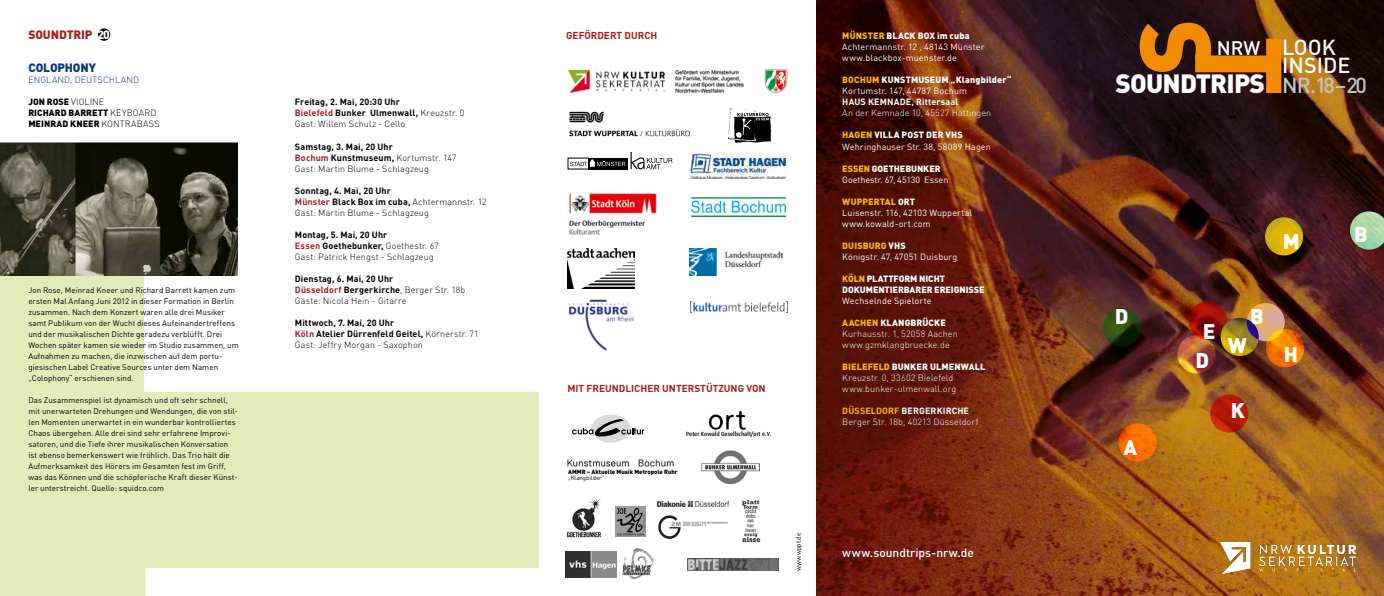
<style>
.page{position:relative;width:1384px;height:596px;background:#fff}
.page>*{position:absolute;margin:0;border:0;box-sizing:border-box;transform-origin:0 0}
.t1{font:900 26.1px "DIN";letter-spacing:-.03em;color:#fff}
.t2{font:500 21.5px/17.2px "DIN";color:#fff}
.t3{font:900 20.9px "DIN";color:#fff}
.t4{font:500 12px "DIN";color:#fff}
.t5{font:900 12px "DIN";letter-spacing:-.01em;color:#a42220}
.t6{font:900 12px "DIN";letter-spacing:-.01em;color:#083981}
.t7{font:700 10px "DIN";color:#a42220}
.t8{font:9px/11px "DIN";letter-spacing:.01em;color:#fff}
.t9{font:300 9px/11px "DIN";letter-spacing:.01em;color:#000}
.t10{font:300 9px/11px "DIN";letter-spacing:.01em;color:#fff}
.t11{font:700 9px/11px "DIN";letter-spacing:.01em;color:#000}
.t12{font:900 9px/11px "DIN";letter-spacing:.005em;color:#000}
.t13{font:900 9px/11px "DIN";letter-spacing:-.01em;color:#fff}
.t14{font:700 9px "DIN";letter-spacing:.015em;color:#fff}
.t15{font:300 9px "DIN";letter-spacing:.01em;color:#083981}
.t16{font:8px/11px "DIN";letter-spacing:.005em;color:#000}
.t17{font:900 6px/6px "DIN";color:#000}
.t18{font:6px "Daxline Pro";color:#000}
.t19{font:500 5.9px "Dax Pro";letter-spacing:-.02em;color:#000}
.s1{color:#fff}
.s2{font-weight:300}
.s3{color:#a42220}
.s4{font-weight:700}
.s5{font-weight:700;color:#a42220}
.s6{font-weight:400}
.s7{font-weight:400;color:#565656}
.s8{font-weight:900;color:#fab600}
.s9{font-weight:900}
.s10{color:#fab600}
.s11{font-weight:700;color:#fab600}
.s12{font-size:19.4px}
.s13{font-weight:500;font-size:21.5px;color:#c2c2c3}
</style>
<div class="page">
<svg style="left:0;top:275px;width:539px;height:320px;fill:#e3ebbb"></svg>
<img style="left:816px;top:0;width:567px;height:595px">
<svg style="left:1139px;top:23px;width:142px;height:70px"></svg>
<img style="left:1220px;top:542px;width:135px;height:31px">
<svg style="left:1264px;top:217px;width:39px;height:38px"></svg>
<svg style="left:1246px;top:303px;width:38px;height:38px"></svg>
<svg style="left:1177px;top:335px;width:38px;height:38px"></svg>
<svg style="left:1265px;top:329px;width:39px;height:38px"></svg>
<svg style="left:1210px;top:394px;width:38px;height:38px"></svg>
<svg style="left:1118px;top:423px;width:38px;height:38px"></svg>
<svg style="left:1349px;top:211px;width:34px;height:38px"></svg>
<svg style="left:1188px;top:301px;width:38px;height:38px"></svg>
<svg style="left:1102px;top:308px;width:39px;height:38px"></svg>
<svg style="left:1220px;top:317px;width:38px;height:39px"></svg>
<img style="left:569px;top:193px;width:88px;height:42px">
<div style="left:591px;top:414px;width:39px;height:28px;background:#dadada;border-radius:50%"></div>
<svg style="left:572px;top:419px;width:72px;height:18px"></svg>
<svg style="left:570px;top:152px;width:102px;height:17px"></svg>
<img style="left:728px;top:108px;width:43px;height:35px">
<img style="left:566px;top:498px;width:35px;height:40px">
<img style="left:616px;top:506px;width:29px;height:30px">
<img style="left:569px;top:111px;width:121px;height:26px">
<img style="left:567px;top:459px;width:107px;height:8px">
<img style="left:708px;top:411px;width:37px;height:19px">
<img style="left:568px;top:71px;width:96px;height:21px">
<img style="left:675px;top:69px;width:112px;height:25px">
<img style="left:691px;top:197px;width:95px;height:19px">
<img style="left:568px;top:299px;width:66px;height:52px">
<img style="left:690px;top:301px;width:97px;height:11px">
<img style="left:567px;top:248px;width:67px;height:40px">
<img style="left:741px;top:499px;width:20px;height:44px">
<img style="left:622px;top:548px;width:31px;height:31px">
<img style="left:565px;top:551px;width:51px;height:26px">
<img style="left:687px;top:558px;width:91px;height:12px">
<img style="left:701px;top:450px;width:59px;height:33px">
<img style="left:690px;top:153px;width:96px;height:26px">
<div style="left:98px;top:28px;width:12px;height:13px;background:#000;border-radius:50%"></div>
<img style="left:0;top:143px;width:238px;height:132px">
<img style="left:690px;top:248px;width:92px;height:28px">
<img style="left:658px;top:515px;width:70px;height:24px">
<img style="left:657px;top:501px;width:71px;height:5px">
<h3 class="t5" style="left:28px;top:27px;width:83px">SOUNDTRIP <span class="s1">20</span></h3>
<h3 class="t6" style="left:28px;top:60px;width:69px">COLOPHONY</h3>
<p class="t15" style="left:28px;top:75px;width:112px">ENGLAND, DEUTSCHLAND</p>
<p class="t12" style="left:28px;top:96px;width:133px">JON ROSE <span class="s2">VIOLINE<br></span>RICHARD BARRETT <span class="s2">KEYBOARD<br></span>MEINRAD KNEER <span class="s2">KONTRABASS</span></p>
<p class="t16" style="left:28px;top:284px;width:212px">Jon Rose, Meinrad Kneer und Richard Barrett kamen zum ersten Mal Anfang Juni 2012 in dieser Formation in Berlin zusammen. Nach dem Konzert waren alle drei Musiker samt Publikum von der Wucht dieses Aufeinandertreffens und der musikalischen Dichte geradezu verblüfft. Drei Wochen später kamen sie wieder im Studio zusammen, um Aufnahmen zu machen, die inzwischen auf dem portu&shy;giesischen Label Creative Sources unter dem Namen „Colophony“ erschienen sind.</p>
<p class="t16" style="left:28px;top:394px;width:211px">Das Zusammenspiel ist dynamisch und oft sehr schnell, mit unerwarteten Drehungen und Wendungen, die von stil&shy;len Momenten unerwartet in ein wunderbar kontrolliertes Chaos übergehen. Alle drei sind sehr erfahrene Improvi&shy;satoren, und die Tiefe ihrer musikalischen Konversation ist ebenso bemerkenswert wie fröhlich. Das Trio hält die Aufmerksamkeit des Hörers im Gesamten fest im Griff, was das Können und die schöpferische Kraft dieser Künst&shy;ler unterstreicht. Quelle: squidco.com</p>
<p class="t11" style="left:295px;top:96px;width:171px">Freitag, 2. Mai, 20:30 Uhr<br><span class="s3">Bielefeld</span> Bunker Ulmenwall, <span class="s2">Kreuzstr. 0<br>Gast: Willem Schulz - Cello</span></p>
<p class="t9" style="left:295px;top:141px;width:163px"><span class="s4">Samstag, 3. Mai, 20 Uhr<br></span><span class="s5">Bochum</span> <span class="s4">Kunstmuseum,</span> Kortumstr. 147<br>Gast: Martin Blume - Schlagzeug</p>
<p class="t9" style="left:295px;top:185px;width:193px"><span class="s4">Sonntag, 4. Mai, 20 Uhr<br></span><span class="s5">Münster</span> <span class="s4">Black Box im cuba,</span> Achtermannstr. 12<br>Gast: Martin Blume - Schlagzeug</p>
<p class="t9" style="left:295px;top:228px;width:145px"><span class="s4">Montag, 5. Mai, 20 Uhr<br></span><span class="s5">Essen</span> <span class="s4">Goethebunker,</span> Goethestr. 67<br>Gast: Patrick Hengst - Schlagzeug</p>
<p class="t9" style="left:295px;top:272px;width:172px"><span class="s4">Dienstag, 6. Mai, 20 Uhr<br></span><span class="s5">Düsseldorf</span> <span class="s4">Bergerkirche</span>, Berger Str. 18b<br>Gäste: Nicola Hein - Gitarre</p>
<p class="t11" style="left:295px;top:316px;width:185px">Mittwoch, 7. Mai, 20 Uhr<br><span class="s3">Köln</span> Atelier Dürrenfeld Geitel, <span class="s2">Körnerstr. 71<br>Gast: Jeffry Morgan - Saxophon</span></p>
<p class="t7" style="left:566px;top:29px;width:93px">GEFÖRDERT DURCH</p>
<p class="t7" style="left:567px;top:381px;width:200px">MIT FREUNDLICHER UNTERSTÜTZUNG VON</p>
<p class="t19" style="left:686px;top:430px;width:87px">Peter Kowald Gesellschaft/ort e.V.</p>
<p class="t17" style="left:568px;top:468px;width:111px">AMMR – Aktuelle Musik Metropole Ruhr <span class="s6">„Klangbilder</span><span class="s7">“</span></p>
<p class="t18" style="left:794px;top:570px;width:39px;rotate:-90deg">www.wppt.de</p>
<p class="t8" style="left:842px;top:30px;width:144px"><span class="s8">MÜNSTER</span> <span class="s9">BLACK BOX im cuba<br></span>Achtermannstr. 12 , 48143 Münster www.blackbox-muenster.de</p>
<p class="t8" style="left:842px;top:74px;width:170px"><span class="s8">BOCHUM</span> <span class="s9">KUNSTMUSEUM „Klangbilder“<br></span>Kortumstr. 147, 44787 Bochum</p>
<p class="t14" style="left:842px;top:96px;width:117px">HAUS KEMNADE, Rittersaal</p>
<p class="t10" style="left:842px;top:108px;width:150px">An der Kemnade 10, 45527 Hattingen</p>
<p class="t8" style="left:842px;top:129px;width:150px"><span class="s8">HAGEN</span> <span class="s9">VILLA POST DER VHS<br></span>Wehringhauser Str. 38, 58089 Hagen</p>
<p class="t8" style="left:842px;top:162px;width:108px"><span class="s8">ESSEN</span> <span class="s9">GOETHEBUNKER<br></span>Goethestr. 67, 45130 Essen</p>
<p class="t8" style="left:842px;top:195px;width:131px"><span class="s8">WUPPERTAL</span> <span class="s9">ORT<br></span>Luisenstr. 116, 42103 Wuppertal www.kowald-ort.com</p>
<p class="t8" style="left:842px;top:239px;width:117px"><span class="s8">DUISBURG</span> <span class="s9">VHS<br></span>Königstr. 47, 47051 Duisburg</p>
<p class="t13" style="left:842px;top:272px;width:144px"><span class="s10">KÖLN</span> PLATTFORM NICHT<br>DOKUMENTIERBARER EREIGNISSE</p>
<p class="t8" style="left:842px;top:294px;width:91px">Wechselnde Spielorte</p>
<p class="t10" style="left:842px;top:316px;width:117px"><span class="s8">AACHEN</span> <span class="s9">KLANGBRÜCKE<br></span>Kurhausstr. 1, 52058 Aachen www.gzmklangbruecke.de</p>
<p class="t10" style="left:842px;top:360px;width:144px"><span class="s8">BIELEFELD</span> <span class="s9">BUNKER ULMENWALL<br></span>Kreuzstr. 0, 33602 Bielefeld www.bunker-ulmenwall.org</p>
<p class="t10" style="left:842px;top:404px;width:138px"><span class="s11">DÜSSELDORF</span> <span class="s4">BERGERKIRCHE<br></span>Berger Str. 18b, 40213 Düsseldorf</p>
<h3 class="t4" style="left:842px;top:544px;width:133px">www.soundtrips-nrw.de</h3>
<h2 class="t2" style="left:1282px;top:38px;width:70px;text-indent:-65px"><span class="s12">NRW</span> LOOK<br>INSIDE</h2>
<h1 class="t1" style="left:1115px;top:66px;width:253px">SOUNDTRIPS <span class="s13">NR.18–20</span></h1>
<h3 class="t3" style="left:1114px;top:303px;width:15px">D</h3>
<h3 class="t3" style="left:1123px;top:433px;width:15px">A</h3>
<h3 class="t3" style="left:1282px;top:228px;width:18px">M</h3>
<h3 class="t3" style="left:1250px;top:302px;width:15px">B</h3>
<h3 class="t3" style="left:1202px;top:317px;width:14px">E</h3>
<h3 class="t3" style="left:1227px;top:331px;width:20px">W</h3>
<h3 class="t3" style="left:1195px;top:346px;width:15px">D</h3>
<h3 class="t3" style="left:1283px;top:340px;width:16px">H</h3>
<h3 class="t3" style="left:1230px;top:396px;width:16px">K</h3>
<h3 class="t3" style="left:1354px;top:220px;width:15px">B</h3>
</div>
